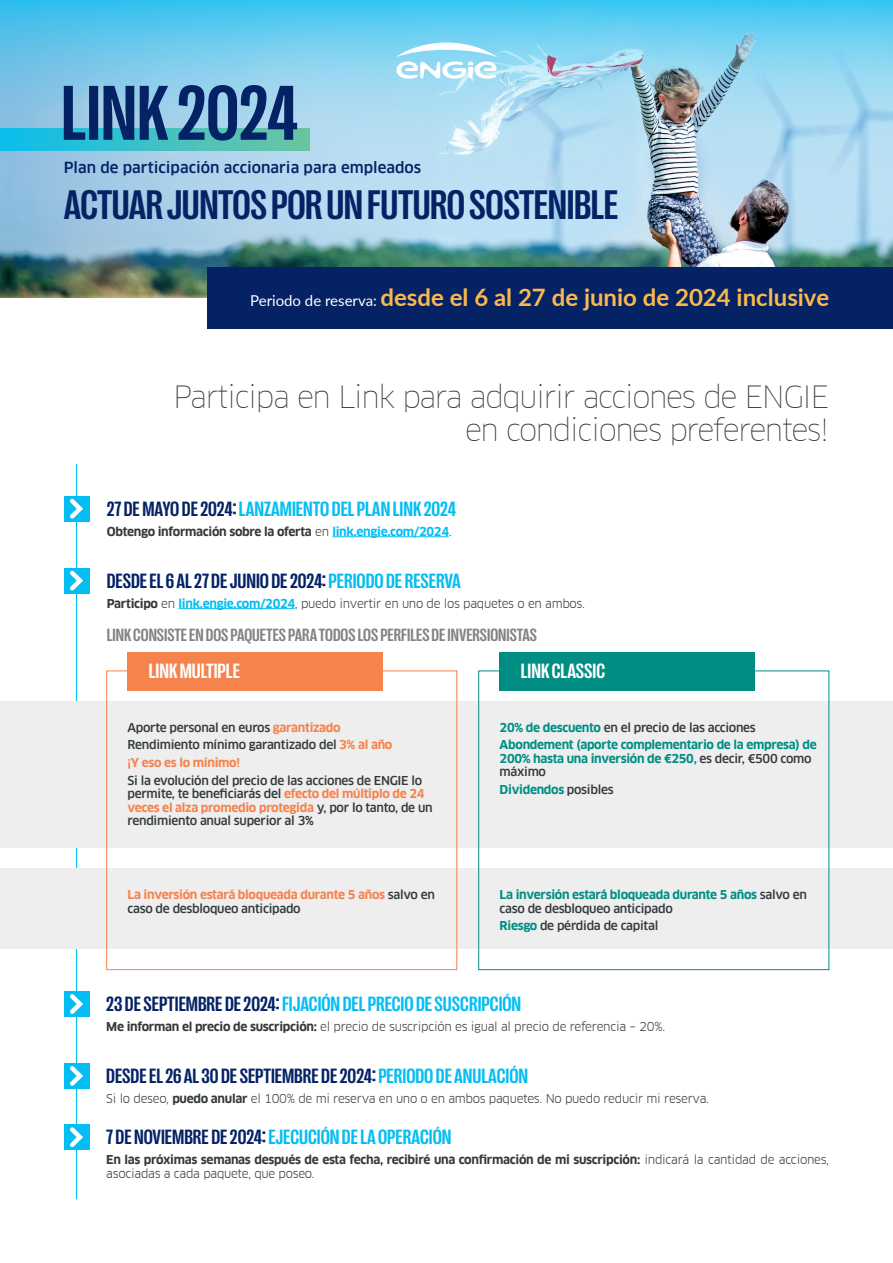
<style>
.page{position:relative;width:893px;height:1263px;background:#fff}
.page>*{position:absolute;margin:0;border:0;box-sizing:border-box;transform-origin:0 0}
.t1{font:700 condensed 42px "Right Grotesk";letter-spacing:-.01em;color:#052265}
.t2{font:100 30px/33px "Clan Offc Pro";letter-spacing:-.05em;color:#343a3c;text-align:right}
.t3{font:700 24px "Lato";color:#fcb94b}
.t4{font:700 condensed 21px "Right Grotesk";color:#04bdf2}
.t5{font:700 condensed 21px "Right Grotesk";color:#052265}
.t6{font:700 condensed 21px "Right Grotesk";color:#fff}
.t7{font:700 condensed 18px "Right Grotesk";color:#848284}
.t8{font:500 15px "Clan Offc Pro";color:#052265}
.t9{font:500 12px/13.5px "Clan Offc Pro";letter-spacing:-.025em;color:#343a3c}
.t10{font:12px "Clan Offc Pro";letter-spacing:-.025em;color:#343a3c}
.t11{font:700 12px/13.5px "Clan Offc Pro";letter-spacing:-.025em;color:#343a3c}
.t12{font:700 12px/13.5px "Clan Offc Pro";letter-spacing:-.025em;color:#008e84}
.t13{font:700 12px/13.5px "Clan Offc Pro";letter-spacing:-.025em;color:#f5834e}
.s1{font-weight:400;font-size:15px;color:#fff}
.s2{color:#052265}
.s3{font-weight:400}
.s4{color:#04bdf2}
.s5{font-weight:700}
.s6{font-weight:700;color:#04bdf2}
.s7{font-weight:700;color:#f5834e}
.s8{font-weight:700;color:#008e84}
.s9{font-weight:500;color:#343a3c}
</style>
<div class="page">
<img style="left:0;top:213px;width:893px;height:85px">
<svg style="left:0;top:0;width:893px;height:213px;background:#91d0ea"></svg>
<div style="left:208px;top:267px;width:685px;height:61px;background:#052265"></div>
<div style="left:0;top:129px;width:310px;height:21px;background:linear-gradient(to right,#0cbdeb,#70c4a0)"></div>
<hr style="left:76px;top:464px;width:1px;height:735px;background:#04bdf2">
<svg style="left:64px;top:85px;width:233px;height:56px;background:#45739f"></svg>
<svg style="left:396px;top:43px;width:101px;height:37px"></svg>
<div style="left:0;top:701px;width:893px;height:146px;background:#eeeeef"></div>
<div style="left:0;top:868px;width:893px;height:81px;background:#eeeeef"></div>
<div style="left:128px;top:652px;width:255px;height:38px;background:#f5834e"></div>
<div style="left:500px;top:652px;width:255px;height:38px;background:#008e84"></div>
<div style="left:106px;top:671px;width:351px;height:299px;border:1px solid #f5834e"></div>
<div style="left:478px;top:671px;width:351px;height:299px;border:1px solid #008e84"></div>
<hr style="left:332px;top:536px;width:117px;height:1px;background:#04bdf2">
<hr style="left:179px;top:608px;width:116px;height:1px;background:#04bdf2">
<div style="left:64px;top:496px;width:25px;height:25px;background:#04bdf2"></div>
<div style="left:64px;top:991px;width:25px;height:26px;background:#04bdf2"></div>
<div style="left:64px;top:1063px;width:25px;height:26px;background:#04bdf2"></div>
<div style="left:64px;top:1124px;width:25px;height:26px;background:#04bdf2"></div>
<div style="left:64px;top:568px;width:25px;height:25px;background:#04bdf2"></div>
<svg style="left:66px;top:495px;width:20px;height:28px"></svg>
<svg style="left:66px;top:566px;width:20px;height:29px"></svg>
<svg style="left:70px;top:990px;width:13px;height:28px"></svg>
<svg style="left:70px;top:1062px;width:13px;height:28px"></svg>
<svg style="left:70px;top:1123px;width:13px;height:28px"></svg>
<p class="t8" style="left:64px;top:159px;width:359px">Plan de participación accionaria para empleados</p>
<p class="t1" style="left:64px;top:183px;width:556px">ACTUAR JUNTOS POR UN FUTURO SOSTENIBLE</p>
<p class="t3" style="left:250px;top:280px;width:581px"><span class="s1">Periodo de reserva:</span> desde el 6 al 27 de junio de 2024 inclusive</p>
<p class="t2" style="left:173px;top:380px;width:658px">Participa en Link para adquirir acciones de ENGIE en condiciones preferentes!</p>
<p class="t4" style="left:107px;top:498px;width:351px"><span class="s2">27 DE MAYO DE 2024:</span> LANZAMIENTO DEL PLAN LINK 2024</p>
<p class="t11" style="left:107px;top:525px;width:346px">Obtengo información sobre la oferta <span class="s3">en</span> <span class="s4">link.engie.com/2024</span><span class="s3">.</span></p>
<p class="t5" style="left:107px;top:570px;width:356px">DESDE EL 6 AL 27 DE JUNIO DE 2024: <span class="s4">PERIODO DE RESERVA</span></p>
<p class="t10" style="left:107px;top:596px;width:480px"><span class="s5">Participo</span> en <span class="s6">link.engie.com/2024</span>, puedo invertir en uno de los paquetes o en ambos.</p>
<p class="t7" style="left:107px;top:626px;width:432px">LINK CONSISTE EN DOS PAQUETES PARA TODOS LOS PERFILES DE INVERSIONISTAS</p>
<p class="t6" style="left:149px;top:660px;width:93px">LINK MULTIPLE</p>
<p class="t6" style="left:521px;top:660px;width:86px">LINK CLASSIC</p>
<p class="t9" style="left:128px;top:720px;width:215px">Aporte personal en euros <span class="s7">garantizado</span></p>
<p class="t9" style="left:128px;top:738px;width:266px">Rendimiento mínimo garantizado del <span class="s7">3% al año</span></p>
<p class="t13" style="left:128px;top:756px;width:114px">¡Y eso es lo mínimo!</p>
<p class="t9" style="left:128px;top:774px;width:307px">Si la evolución del precio de las acciones de ENGIE lo permite, te beneficiarás del <span class="s7">efecto del múltiplo de 24 veces el alza promedio protegida</span> y, por lo tanto, de un rendimiento anual superior al 3%</p>
<p class="t9" style="left:500px;top:720px;width:258px"><span class="s8">20% de descuento</span> en el precio de las acciones</p>
<p class="t12" style="left:500px;top:738px;width:319px">Abondement (aporte complementario de la empresa) de<br>200% hasta una inversión de €250, <span class="s9">es decir, €500 como máximo</span></p>
<p class="t12" style="left:500px;top:783px;width:115px">Dividendos <span class="s9">posibles</span></p>
<p class="t13" style="left:128px;top:888px;width:309px">La inversión estará bloqueada durante 5 años <span class="s9">salvo en caso de desbloqueo anticipado</span></p>
<p class="t12" style="left:500px;top:888px;width:309px">La inversión estará bloqueada durante 5 años <span class="s9">salvo en caso de desbloqueo anticipado</span></p>
<p class="t9" style="left:500px;top:919px;width:160px"><span class="s8">Riesgo</span> de pérdida de capital</p>
<p class="t4" style="left:106px;top:993px;width:416px"><span class="s2">23 DE SEPTIEMBRE DE 2024:</span> FIJACIÓN DEL PRECIO DE SUSCRIPCIÓN</p>
<p class="t10" style="left:106px;top:1020px;width:560px"><span class="s5">Me informan el precio de suscripción:</span> el precio de suscripción es igual al precio de referencia – 20%.</p>
<p class="t5" style="left:106px;top:1065px;width:423px">DESDE EL 26 AL 30 DE SEPTIEMBRE DE 2024: <span class="s4">PERIODO DE ANULACIÓN</span></p>
<p class="t10" style="left:106px;top:1092px;width:604px">Si lo deseo, <span class="s5">puedo anular</span> el 100% de mi reserva en uno o en ambos paquetes. No puedo reducir mi reserva.</p>
<p class="t4" style="left:106px;top:1126px;width:347px"><span class="s2">7 DE NOVIEMBRE DE 2024:</span> EJECUCIÓN DE LA OPERACIÓN</p>
<p class="t11" style="left:106px;top:1153px;width:724px">En las próximas semanas después de esta fecha, recibiré una confirmación de mi suscripción: <span class="s3">indicará la cantidad de acciones, asociadas a cada paquete, que poseo.</span></p>
</div>
